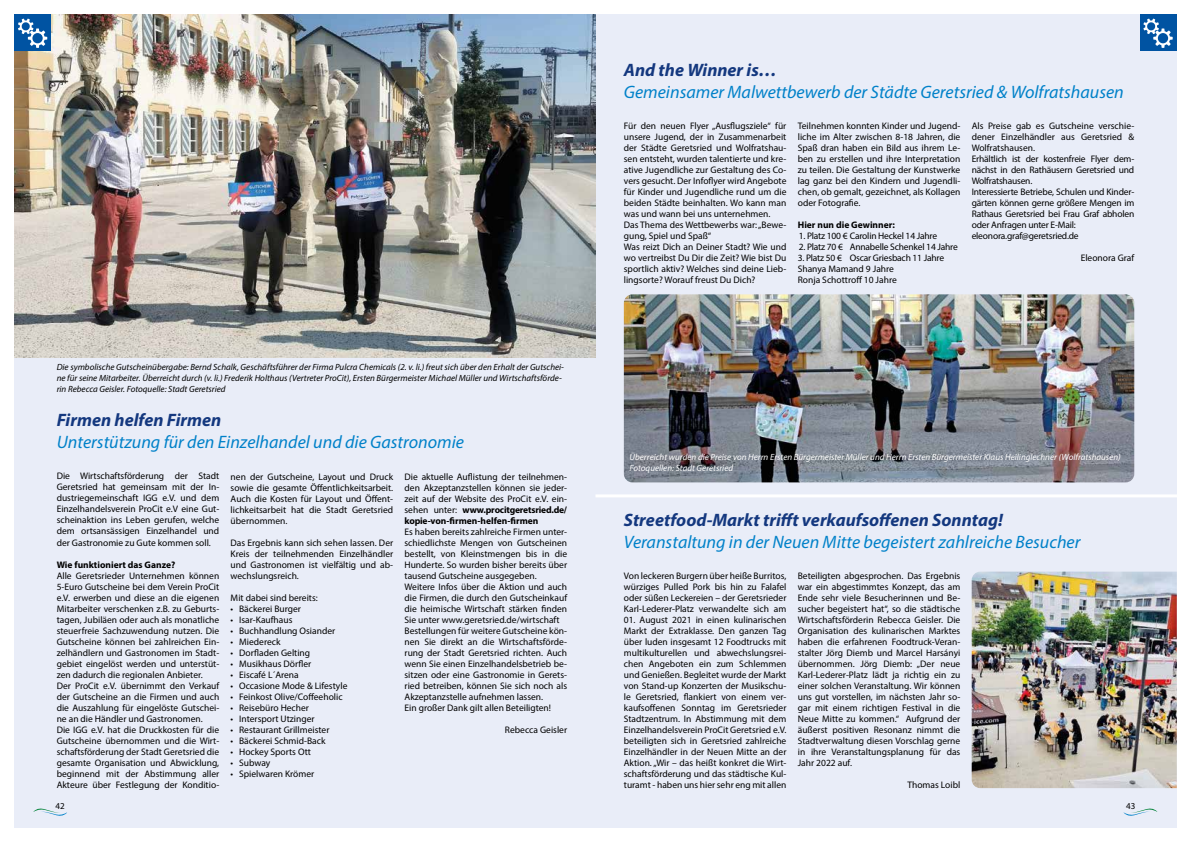
<style>
.page{position:relative;width:1191px;height:842px;background:#fff}
.page>*{position:absolute;margin:0;border:0;box-sizing:border-box;transform-origin:0 0}
.t1{font:italic 18px "Myriad Pro";color:#0081c9}
.t2{font:italic 700 18px "Myriad Pro";color:#14387f}
.t3{font:9.5px/11px "Myriad Pro";color:#000;text-align:justify}
.t4{font:9.5px/11px "Myriad Pro";letter-spacing:-.02em;color:#000}
.t5{font:700 9.5px "Myriad Pro";color:#000}
.t6{font:italic 9px/11px "Myriad Pro";color:#000}
.t7{font:italic 9px/11px "Myriad Pro";color:#fff}
.t8{font:9px "Myriad Pro";color:#000}
.s1{font-weight:700}
</style>
<div class="page">
<div style="left:595px;top:14px;width:581px;height:814px;background:#e9edf8"></div>
<div style="left:14px;top:14px;width:581px;height:814px;background:#e9edf8"></div>
<svg style="left:1123px;top:808px;width:34px;height:8px"></svg>
<svg style="left:33px;top:808px;width:34px;height:8px"></svg>
<img style="left:14px;top:14px;width:581px;height:344px">
<div style="left:14px;top:14px;width:37px;height:37px;background:#0053a2"></div>
<svg style="left:18px;top:19px;width:29px;height:29px"></svg>
<div style="left:1139px;top:14px;width:37px;height:37px;background:#0053a2"></div>
<svg style="left:1143px;top:19px;width:29px;height:29px"></svg>
<img style="left:971px;top:572px;width:205px;height:216px">
<img style="left:624px;top:294px;width:510px;height:188px">
<hr style="left:595px;top:494px;width:596px;height:3px;background:#fff">
<h1 class="t2" style="left:624px;top:58px;width:154px">And the Winner is…</h1>
<h1 class="t1" style="left:624px;top:81px;width:501px">Gemeinsamer Malwettbewerb der Städte Geretsried &amp; Wolfratshausen</h1>
<p class="t6" style="left:57px;top:361px;width:509px">Die symbolische Gutscheinübergabe: Bernd Schalk, Geschäftsführer der Firma Pulcra Chemicals (2. v. li.) freut sich über den Erhalt der Gutschei&shy;ne für seine Mitarbeiter. Überreicht durch (v. li.) Frederik Holthaus (Vertreter ProCit), Ersten Bürgermeister Michael Müller und Wirtschaftsförde&shy;rin Rebecca Geisler. Fotoquelle: Stadt Geretsried</p>
<h1 class="t2" style="left:57px;top:409px;width:166px">Firmen helfen Firmen</h1>
<h1 class="t1" style="left:57px;top:431px;width:409px">Unterstützung für den Einzelhandel und die Gastronomie</h1>
<p class="t3" style="left:57px;top:471px;width:164px">Die Wirtschaftsförderung der Stadt Geretsried hat gemeinsam mit der In&shy;dustriegemeinschaft IGG e.V. und dem Einzelhandelsverein ProCit e.V eine Gut&shy;scheinaktion ins Leben gerufen, welche dem ortsansässigen Einzelhandel und der Gastronomie zu Gute kommen soll.</p>
<p class="t5" style="left:57px;top:558px;width:120px">Wie funktioniert das Ganze?</p>
<p class="t3" style="left:57px;top:570px;width:164px;text-align:left">Alle Geretsrieder Unternehmen können 5-Euro Gutscheine bei dem Verein ProCit e.V. erwerben und diese an die eigenen Mitarbeiter verschenken z.B. zu Geburts&shy;tagen, Jubiläen oder auch als monatliche steuerfreie Sachzuwendung nutzen. Die Gutscheine können bei zahlreichen Ein&shy;zelhändlern und Gastronomen im Stadt&shy;gebiet eingelöst werden und unterstüt&shy;zen dadurch die regionalen Anbieter.<br>Der ProCit e.V. übernimmt den Verkauf der Gutscheine an die Firmen und auch die Auszahlung für eingelöste Gutschei&shy;ne an die Händler und Gastronomen.<br>Die IGG e.V. hat die Druckkosten für die Gutscheine übernommen und die Wirt&shy;schaftsförderung der Stadt Geretsried die gesamte Organisation und Abwicklung, beginnend mit der Abstimmung aller Akteure über Festlegung der Konditio-</p>
<p class="t3" style="left:231px;top:471px;width:164px">nen der Gutscheine, Layout und Druck sowie die gesamte Öffentlichkeitsarbeit.<br>Auch die Kosten für Layout und Öffent&shy;lichkeitsarbeit hat die Stadt Geretsried übernommen.</p>
<p class="t3" style="left:231px;top:537px;width:164px">Das Ergebnis kann sich sehen lassen. Der Kreis der teilnehmenden Einzelhändler und Gastronomen ist vielfältig und ab&shy;wechslungsreich.</p>
<p class="t3" style="left:231px;top:592px;width:89px">Mit dabei sind bereits:</p>
<p class="t3" style="left:231px;top:603px;width:72px">• Bäckerei Burger</p>
<p class="t3" style="left:231px;top:614px;width:63px">• Isar-Kaufhaus</p>
<p class="t3" style="left:231px;top:625px;width:106px">• Buchhandlung Osiander</p>
<p class="t3" style="left:231px;top:636px;width:51px">• Miedereck</p>
<p class="t3" style="left:231px;top:647px;width:81px">• Dorfladen Gelting</p>
<p class="t3" style="left:231px;top:658px;width:82px">• Musikhaus Dörfler</p>
<p class="t3" style="left:231px;top:669px;width:70px">• Eiscafé L´Arena</p>
<p class="t3" style="left:231px;top:680px;width:118px">• Occasione Mode &amp; Lifestyle</p>
<p class="t3" style="left:231px;top:691px;width:113px">• Feinkost Olive/Coffeeholic</p>
<p class="t3" style="left:231px;top:702px;width:80px">• Reisebüro Hecher</p>
<p class="t3" style="left:231px;top:713px;width:85px">• Intersport Utzinger</p>
<p class="t3" style="left:231px;top:724px;width:100px">• Restaurant Grillmeister</p>
<p class="t3" style="left:231px;top:735px;width:96px">• Bäckerei Schmid-Back</p>
<p class="t3" style="left:231px;top:746px;width:82px">• Hockey Sports Ott</p>
<p class="t3" style="left:231px;top:757px;width:41px">• Subway</p>
<p class="t3" style="left:231px;top:768px;width:85px">• Spielwaren Krömer</p>
<p class="t3" style="left:404px;top:471px;width:164px">Die aktuelle Auflistung der teilnehmen&shy;den Akzeptanzstellen können sie jeder&shy;zeit auf der Website des ProCit e.V. ein&shy;sehen unter: <span class="s1">www.procitgeretsried.de/ kopie-von-firmen-helfen-firmen</span></p>
<p class="t3" style="left:404px;top:526px;width:164px;text-align:left">Es haben bereits zahlreiche Firmen unter&shy;schiedlichste Mengen von Gutscheinen bestellt, von Kleinstmengen bis in die Hunderte. So wurden bisher bereits über tausend Gutscheine ausgegeben.<br>Weitere Infos über die Aktion und auch die Firmen, die durch den Gutscheinkauf die heimische Wirtschaft stärken finden Sie unter www.geretsried.de/wirtschaft Bestellungen für weitere Gutscheine kön&shy;nen Sie direkt an die Wirtschaftsförde&shy;rung der Stadt Geretsried richten. Auch wenn Sie einen Einzelhandelsbetrieb be&shy;sitzen oder eine Gastronomie in Gerets&shy;ried betreiben, können Sie sich noch als Akzeptanzstelle aufnehmen lassen.<br>Ein großer Dank gilt allen Beteiligten!</p>
<p class="t3" style="left:505px;top:724px;width:64px">Rebecca Geisler</p>
<p class="t3" style="left:624px;top:120px;width:164px;text-align:left">Für den neuen Flyer „Ausflugsziele“ für unsere Jugend, der in Zusammenarbeit der Städte Geretsried und Wolfratshau&shy;sen entsteht, wurden talentierte und kre&shy;ative Jugendliche zur Gestaltung des Co&shy;vers gesucht. Der Infoflyer wird Angebote für Kinder und Jugendliche rund um die beiden Städte beinhalten. Wo kann man was und wann bei uns unternehmen.<br>Das Thema des Wettbewerbs war: „Bewe&shy;gung, Spiel und Spaß“<br>Was reizt Dich an Deiner Stadt? Wie und wo vertreibst Du Dir die Zeit? Wie bist Du sportlich aktiv? Welches sind deine Lieb&shy;lingsorte? Worauf freust Du Dich?</p>
<p class="t3" style="left:797px;top:120px;width:164px">Teilnehmen konnten Kinder und Jugend&shy;liche im Alter zwischen 8-18 Jahren, die Spaß dran haben ein Bild aus ihrem Le&shy;ben zu erstellen und ihre Interpretation zu teilen. Die Gestaltung der Kunstwerke lag ganz bei den Kindern und Jugendli&shy;chen, ob gemalt, gezeichnet, als Kollagen oder Fotografie.</p>
<p class="t5" style="left:797px;top:219px;width:99px">Hier nun die Gewinner:</p>
<p class="t4" style="left:798px;top:230px;width:140px">1. Platz 100 € Carolin Heckel 14 Jahre</p>
<p class="t4" style="left:798px;top:241px;width:161px">2. Platz 70 € Annabelle Schenkel 14 Jahre</p>
<p class="t3" style="left:797px;top:252px;width:148px;text-align:left">3. Platz 50 € Oscar Griesbach 11 Jahre<br>Shanya Mamand 9 Jahre<br>Ronja Schottroff 10 Jahre</p>
<p class="t4" style="left:971px;top:120px;width:164px">Als Preise gab es Gutscheine verschie&shy;dener Einzelhändler aus Geretsried &amp; Wolfratshausen.<br>Erhältlich ist der kostenfreie Flyer dem&shy;nächst in den Rathäusern Geretsried und Wolfratshausen.<br>Interessierte Betriebe, Schulen und Kinder&shy;gärten können gerne größere Mengen im Rathaus Geretsried bei Frau Graf abholen oder Anfragen unter E-Mail: eleonora.graf@geretsried.de</p>
<p class="t3" style="left:1080px;top:252px;width:55px">Eleonora Graf</p>
<p class="t7" style="left:629px;top:452px;width:493px">Überreicht wurden die Preise von Herrn Ersten Bürgermeister Müller und Herrn Ersten Bürgermeister Klaus Heilinglechner (Wolfratshausen)<br>Fotoquellen: Stadt Geretsried</p>
<h1 class="t2" style="left:624px;top:508px;width:381px">Streetfood-Markt trifft verkaufsoffenen Sonntag!</h1>
<h1 class="t1" style="left:624px;top:530px;width:458px">Veranstaltung in der Neuen Mitte begeistert zahlreiche Besucher</h1>
<p class="t3" style="left:624px;top:570px;width:164px">Von leckeren Burgern über heiße Burritos, würziges Pulled Pork bis hin zu Falafel oder süßen Leckereien – der Geretsrieder Karl-Lederer-Platz verwandelte sich am</p>
<p class="t3" style="left:624px;top:614px;width:164px">01. August 2021 in einen kulinarischen Markt der Extraklasse. Den ganzen Tag über luden insgesamt 12 Foodtrucks mit multikulturellen und abwechslungsrei&shy;chen Angeboten ein zum Schlemmen und Genießen. Begleitet wurde der Markt von Stand-up Konzerten der Musikschu&shy;le Geretsried, flankiert von einem ver&shy;kaufsoffenen Sonntag im Geretsrieder Stadtzentrum. In Abstimmung mit dem Einzelhandelsverein ProCit Geretsried e.V. beteiligten sich in Geretsried zahlreiche Einzelhändler in der Neuen Mitte an der Aktion. „Wir – das heißt konkret die Wirt&shy;schaftsförderung und das städtische Kul&shy;turamt - haben uns hier sehr eng mit allen</p>
<p class="t3" style="left:797px;top:570px;width:164px">Beteiligten abgesprochen. Das Ergebnis war ein abgestimmtes Konzept, das am Ende sehr viele Besucherinnen und Be&shy;sucher begeistert hat“, so die städtische Wirtschaftsförderin Rebecca Geisler. Die Organisation des kulinarischen Marktes haben die erfahrenen Foodtruck-Veran&shy;stalter Jörg Diemb und Marcel Harsányi übernommen. Jörg Diemb: „Der neue Karl-Lederer-Platz lädt ja richtig ein zu einer solchen Veranstaltung. Wir können uns gut vorstellen, im nächsten Jahr so&shy;gar mit einem richtigen Festival in die Neue Mitte zu kommen.“ Aufgrund der äußerst positiven Resonanz nimmt die Stadtverwaltung diesen Vorschlag gerne in ihre Veranstaltungsplanung für das Jahr 2022 auf.</p>
<p class="t3" style="left:907px;top:779px;width:54px">Thomas Loibl</p>
<p class="t8" style="left:56px;top:800px;width:11px">42</p>
<p class="t8" style="left:1126px;top:800px;width:11px">43</p>
</div>
